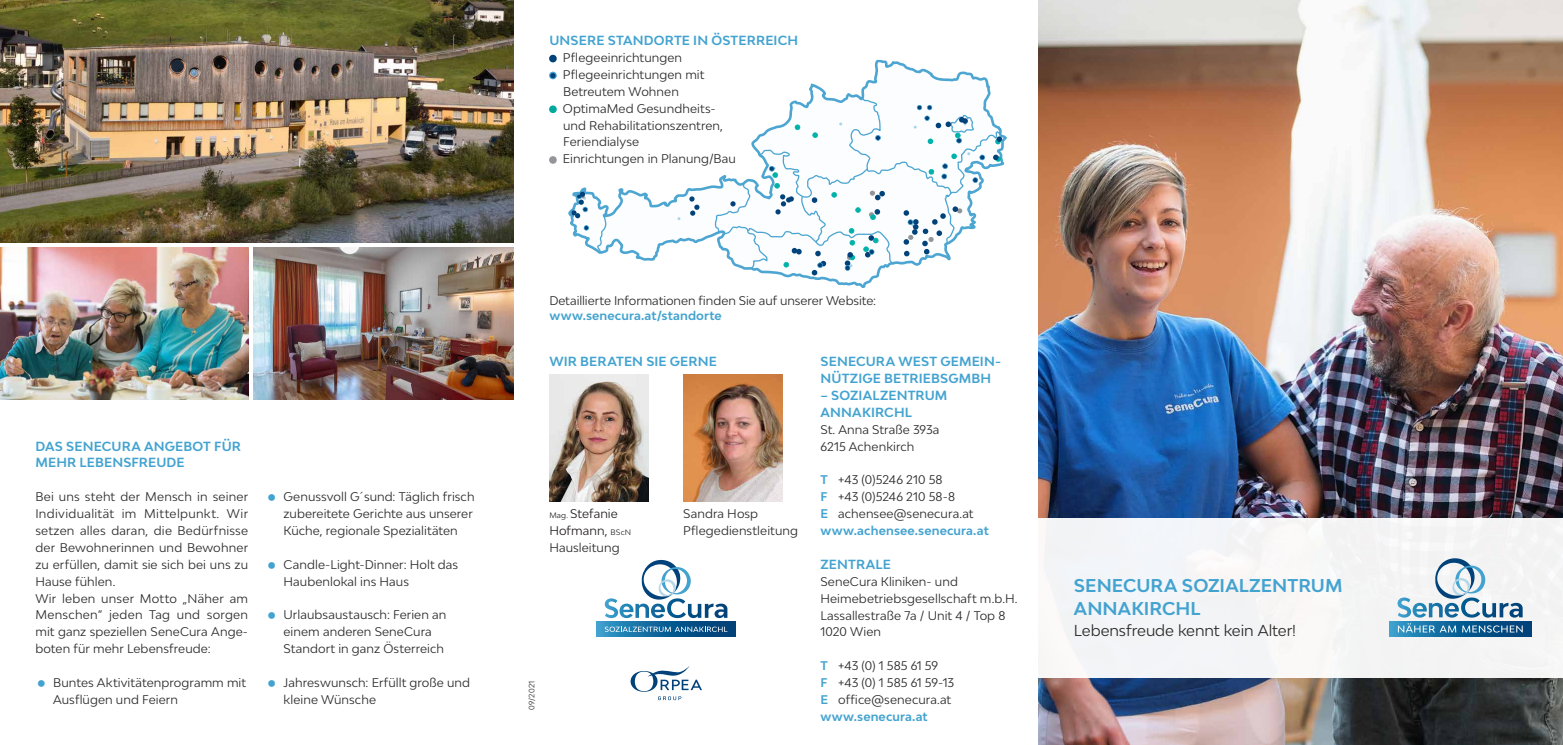
<style>
.page{position:relative;width:1563px;height:745px;background:#fff}
.page>*{position:absolute;margin:0;border:0;box-sizing:border-box;transform-origin:0 0}
.t1{font:700 17.5px/22.5px "Bw Modelica";color:#43a3d0}
.t2{font:15px "Bw Modelica";letter-spacing:-.005em;color:#2b292a}
.t3{font:700 12.5px/16.9px "Bw Modelica";letter-spacing:.01em;color:#43a3d0}
.t4{font:11.88px/16.9px "Bw Modelica";letter-spacing:.005em;color:#2b292a}
.t5{font:11.88px/16.9px "Bw Modelica";letter-spacing:.005em;color:#231f20}
.t6{font:700 11.88px "Bw Modelica";letter-spacing:.01em;color:#43a3d0}
.t7{font:7.5px "Bw Modelica";letter-spacing:.025em;color:#2b292a}
.t8{font:4.25px "Bw Modelica";color:#3e3e3f}
.s1{font-family:"Arial";color:#004279}
.s2{font-family:"Arial";color:#43a3d0}
.s3{font-family:"Arial";color:#00a99d}
.s4{font-family:"Arial";color:#939598}
.s5{font-weight:700;color:#43a3d0}
.s6{font-size:7.5px}
.s7{color:#2b292a}
</style>
<div class="page">
<img style="left:1038px;top:0;width:525px;height:744px">
<img style="left:0;top:248px;width:248px;height:151px">
<img style="left:0;top:0;width:514px;height:243px">
<img style="left:253px;top:248px;width:261px;height:151px">
<img style="left:683px;top:374px;width:99px;height:127px">
<img style="left:549px;top:374px;width:99px;height:127px">
<svg style="left:568px;top:60px;width:439px;height:228px"></svg>
<hr style="left:703px;top:208px;width:16px;height:4px;background:#fbfdfe">
<svg style="left:584px;top:225px;width:5px;height:5px"></svg>
<svg style="left:570px;top:191px;width:18px;height:27px"></svg>
<svg style="left:689px;top:196px;width:13px;height:20px"></svg>
<svg style="left:588px;top:70px;width:5px;height:24px"></svg>
<svg style="left:715px;top:98px;width:287px;height:177px"></svg>
<svg style="left:588px;top:123px;width:5px;height:6px"></svg>
<div style="left:1034px;top:518px;width:529px;height:159px;background:#f3f5f6"></div>
<svg style="left:597px;top:621px;width:139px;height:15px"></svg>
<svg style="left:605px;top:559px;width:122px;height:58px"></svg>
<svg style="left:605px;top:626px;width:122px;height:5px"></svg>
<svg style="left:630px;top:666px;width:72px;height:33px"></svg>
<svg style="left:1389px;top:621px;width:142px;height:15px"></svg>
<svg style="left:1397px;top:558px;width:125px;height:59px"></svg>
<svg style="left:1398px;top:623px;width:124px;height:9px"></svg>
<p class="t3" style="left:35px;top:437px;width:207px">DAS SENECURA ANGEBOT FÜR<br>MEHR LEBENSFREUDE</p>
<p class="t4" style="left:35px;top:487px;width:214px">Bei uns steht der Mensch in seiner<br>Individualität im Mittelpunkt. Wir setzen alles daran, die Bedürfnisse der Bewohnerinnen und Bewohner zu erfüllen, damit sie sich bei uns zu<br>Hause fühlen.<br>Wir leben unser Motto „Näher am<br>Menschen“ jeden Tag und sorgen mit ganz speziellen SeneCura Ange&shy;boten für mehr Lebensfreude:</p>
<p class="t4" style="left:53px;top:673px;width:195px">Buntes Aktivitätenprogramm mit<br>Ausflügen und Feiern</p>
<p class="t4" style="left:283px;top:487px;width:193px">Genussvoll G´sund: Täglich frisch zubereitete Gerichte aus unserer<br>Küche, regionale Spezialitäten</p>
<p class="t4" style="left:283px;top:555px;width:176px">Candle-Light-Dinner: Holt das<br>Haubenlokal ins Haus</p>
<p class="t4" style="left:283px;top:606px;width:164px">Urlaubsaustausch: Ferien an einem anderen SeneCura<br>Standort in ganz Österreich</p>
<p class="t4" style="left:283px;top:673px;width:188px">Jahreswunsch: Erfüllt große und kleine Wünsche</p>
<p class="t3" style="left:549px;top:32px;width:250px">UNSERE STANDORTE IN ÖSTERREICH</p>
<p class="t4" style="left:549px;top:49px;width:134px"><span class="s1">●</span> Pflegeeinrichtungen</p>
<p class="t4" style="left:563px;top:66px;width:143px;text-indent:-14px"><span class="s2">●</span> Pflegeeinrichtungen mit<br>Betreutem Wohnen</p>
<p class="t4" style="left:563px;top:99px;width:161px;text-indent:-14px"><span class="s3">●</span> OptimaMed Gesundheits&shy;und Rehabilitationszentren,<br>Feriendialyse</p>
<p class="t4" style="left:549px;top:150px;width:188px"><span class="s4">●</span> Einrichtungen in Planung/Bau</p>
<p class="t8" style="left:597px;top:69px;width:60px">SeneCura Pflegeeinrichtung</p>
<p class="t8" style="left:597px;top:88px;width:101px">OptimaMed Stationäres Rehabilitationszentrum</p>
<p class="t8" style="left:597px;top:107px;width:66px">OptimaMed Gesundheitsresort</p>
<p class="t8" style="left:597px;top:124px;width:58px">Einrichtung in Planung/Bau</p>
<p class="t7" style="left:527px;top:709px;width:30px;rotate:-90deg">09/2021</p>
<p class="t4" style="left:549px;top:292px;width:328px">Detaillierte Informationen finden Sie auf unserer Website:</p>
<p class="t6" style="left:549px;top:307px;width:174px">www.senecura.at/standorte</p>
<p class="t3" style="left:549px;top:352px;width:169px">WIR BERATEN SIE GERNE</p>
<p class="t3" style="left:820px;top:352px;width:182px">SENECURA WEST GEMEIN-<br>NÜTZIGE BETRIEBSGMBH</p>
<p class="t3" style="left:820px;top:386px;width:128px">– SOZIALZENTRUM<br>ANNAKIRCHL</p>
<p class="t4" style="left:820px;top:420px;width:120px">St. Anna Straße 393a<br>6215 Achenkirch</p>
<p class="t4" style="left:820px;top:471px;width:170px"><span class="s5">T</span> +43 (0)5246 210 58<br><span class="s5">F</span> +43 (0)5246 210 58-8<br><span class="s5">E</span> achensee@senecura.at <span class="s5">www.achensee.senecura.at</span></p>
<p class="t3" style="left:820px;top:555px;width:72px">ZENTRALE</p>
<p class="t4" style="left:820px;top:572px;width:199px">SeneCura Kliniken- und<br>Heimebetriebsgesellschaft m.b.H.<br>Lassallestraße 7a / Unit 4 / Top 8<br>1020 Wien</p>
<p class="t4" style="left:820px;top:656px;width:135px"><span class="s5">T</span> +43 (0) 1 585 61 59<br><span class="s5">F</span> +43 (0) 1 585 61 59-13<br><span class="s5">E</span> office@senecura.at <span class="s5">www.senecura.at</span></p>
<p class="t5" style="left:549px;top:504px;width:83px"><span class="s6">Mag.</span> Stefanie<br>Hofmann, <span class="s6">BScN<br></span><span class="s7">Hausleitung</span></p>
<p class="t4" style="left:683px;top:504px;width:116px">Sandra Hosp<br>Pflegedienstleitung</p>
<h1 class="t1" style="left:1074px;top:573px;width:270px">SENECURA SOZIALZENTRUM<br>ANNAKIRCHL</h1>
<p class="t2" style="left:1074px;top:620px;width:224px">Lebensfreude kennt kein Alter!</p>
</div>
